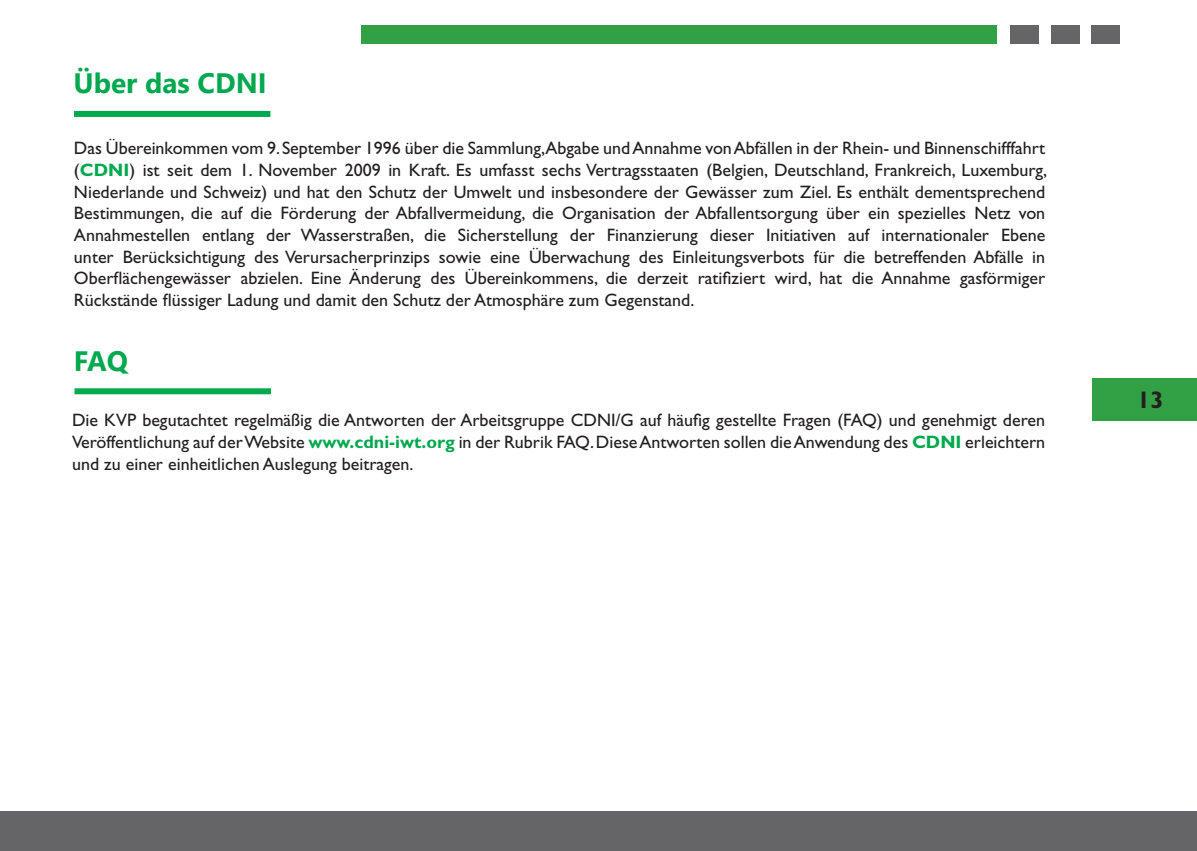
<style>
.page{position:relative;width:1197px;height:851px;background:#fff}
.page>*{position:absolute;margin:0;border:0;box-sizing:border-box;transform-origin:0 0}
.t1{font:700 28px "Segoe UI";color:#00a84e}
.t2{font:700 24px "Gill Sans Std";color:#231f20}
.t3{font:18px/21.6px "Gill Sans Std";color:#231f20;text-align:justify}
.s1{font-weight:700;color:#00a84e}
</style>
<div class="page">
<div style="left:1092px;top:378px;width:104px;height:43px;background:#32a044"></div>
<div style="left:361px;top:25px;width:635px;height:19px;background:#32a044"></div>
<div style="left:1010px;top:25px;width:28px;height:19px;background:#656568"></div>
<div style="left:1051px;top:25px;width:28px;height:19px;background:#656568"></div>
<div style="left:1090px;top:25px;width:29px;height:19px;background:#656568"></div>
<div style="left:0;top:811px;width:1196px;height:39px;background:#656568"></div>
<div style="left:74px;top:111px;width:196px;height:6px;background:#00a84e"></div>
<div style="left:74px;top:388px;width:197px;height:6px;background:#00a84e"></div>
<h1 class="t1" style="left:73px;top:57px;width:195px">Über das CDNI</h1>
<p class="t3" style="left:74px;top:138px;width:974px">Das Übereinkommen vom 9. September 1996 über die Sammlung,Abgabe und Annahme von Abfällen in der Rhein- und Binnenschifffahrt (<span class="s1">CDNI</span>) ist seit dem 1. November 2009 in Kraft. Es umfasst sechs Vertragsstaaten (Belgien, Deutschland, Frankreich, Luxemburg, Niederlande und Schweiz) und hat den Schutz der Umwelt und insbesondere der Gewässer zum Ziel. Es enthält dementsprechend Bestimmungen, die auf die Förderung der Abfallvermeidung, die Organisation der Abfallentsorgung über ein spezielles Netz von Annahmestellen entlang der Wasserstraßen, die Sicherstellung der Finanzierung dieser Initiativen auf internationaler Ebene unter Berücksichtigung des Verursacherprinzips sowie eine Überwachung des Einleitungsverbots für die betreffenden Abfälle in Oberflächengewässer abzielen. Eine Änderung des Übereinkommens, die derzeit ratifiziert wird, hat die Annahme gasförmiger Rückstände flüssiger Ladung und damit den Schutz der Atmosphäre zum Gegenstand.</p>
<h1 class="t1" style="left:74px;top:334px;width:55px">FAQ</h1>
<p class="t3" style="left:72px;top:409px;width:974px">Die KVP begutachtet regelmäßig die Antworten der Arbeitsgruppe CDNI/G auf häufig gestellte Fragen (FAQ) und genehmigt deren Veröffentlichung auf der Website <span class="s1">www.cdni-iwt.org</span> in der Rubrik FAQ. Diese Antworten sollen die Anwendung des <span class="s1">CDNI</span> erleichtern und zu einer einheitlichen Auslegung beitragen.</p>
<h2 class="t2" style="left:1136px;top:385px;width:28px">13</h2>
</div>
